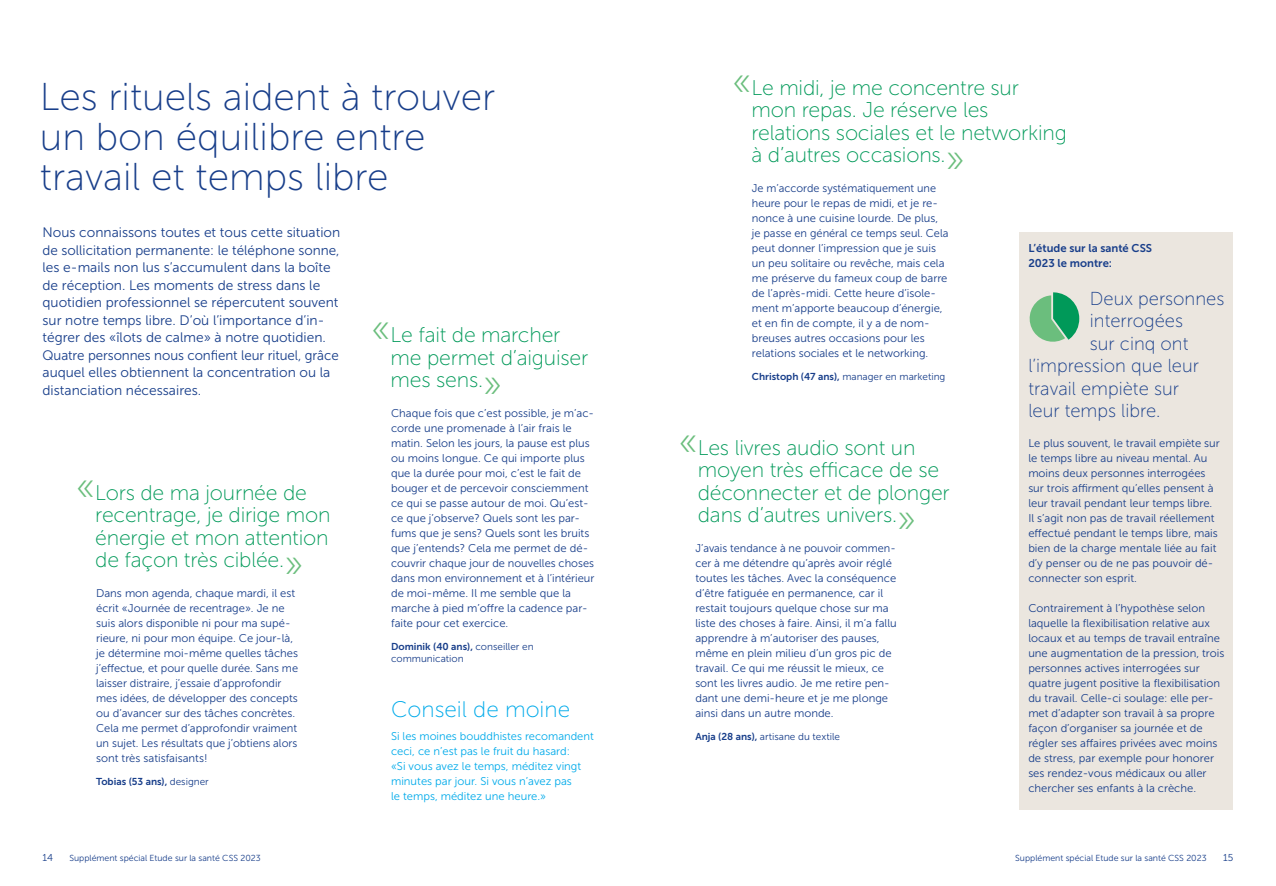
<style>
.page{position:relative;width:1276px;height:886px;background:#fff}
.page>*{position:absolute;margin:0;border:0;box-sizing:border-box;transform-origin:0 0}
.t1{font:38.75px/40px "Museo Sans 100";color:#183e8a}
.t2{font:22.5px "Museo Sans 100";color:#00aaea}
.t3{font:21.25px/22.5px "Museo Sans 100";letter-spacing:-.01em;color:#009959}
.t4{font:18.75px "Museo Sans 100";color:#183e8a}
.t5{font:13.75px/17.5px "Museo Sans 300";color:#183e8a}
.t6{font:11.25px/15px "Museo Sans 300";color:#183e8a}
.t7{font:11.25px/15px "Museo Sans 300";color:#00aaea}
.t8{font:11.25px/15px "Museo Sans 700";color:#183e8a}
.t9{font:10px "Museo Sans 300";color:#183e8a}
.t10{font:10px "Museo Sans 700";color:#183e8a}
.t11{font:8.75px "Museo Sans 300";color:#183e8a}
.s1{font-size:40px;color:#6bbe7d}
.s2{font-size:39.62px;color:#6bbe7d}
.s3{font-family:"Museo Sans 300"}
.s4{font-family:"Museo Sans 700"}
</style>
<div class="page">
<div style="left:1019px;top:232px;width:214px;height:578px;background:#ebe6df"></div>
<svg style="left:1029px;top:292px;width:50px;height:50px"></svg>
<h1 class="t1" style="left:40px;top:77px;width:457px">Les rituels aident à trouver un bon équilibre entre travail et temps libre</h1>
<p class="t5" style="left:43px;top:224px;width:299px">Nous connaissons toutes et tous cette situation de sollicitation permanente: le téléphone sonne, les e-mails non lus s’accumulent dans la boîte de réception. Les moments de stress dans le quotidien professionnel se répercutent souvent sur notre temps libre. D’où l’importance d’in&shy;tégrer des «îlots de calme» à notre quotidien.<br>Quatre personnes nous confient leur rituel, grâce auquel elles obtiennent la concentration ou la distanciation nécessaires.</p>
<h3 class="t3" style="left:391px;top:324px;width:199px;text-indent:-19px"><span class="s1">«</span>Le fait de marcher me permet d’aiguiser mes sens.<span class="s2">»</span></h3>
<h3 class="t3" style="left:95px;top:481px;width:237px;text-indent:-19px"><span class="s1">«</span>Lors de ma journée de recentrage, je dirige mon énergie et mon attention de façon très ciblée.<span class="s2">»</span></h3>
<p class="t6" style="left:96px;top:586px;width:203px">Dans mon agenda, chaque mardi, il est écrit «Journée de recentrage». Je ne suis alors disponible ni pour ma supé&shy;rieure, ni pour mon équipe. Ce jour-là, je détermine moi-même quelles tâches j’effectue, et pour quelle durée. Sans me laisser distraire, j’essaie d’approfondir mes idées, de développer des concepts ou d’avancer sur des tâches concrètes.<br>Cela me permet d’approfondir vraiment un sujet. Les résultats que j’obtiens alors sont très satisfaisants!</p>
<p class="t10" style="left:96px;top:776px;width:114px">Tobias (53 ans), <span class="s3">designer</span></p>
<p class="t6" style="left:391px;top:406px;width:205px">Chaque fois que c’est possible, je m’ac&shy;corde une promenade à l’air frais le matin. Selon les jours, la pause est plus ou moins longue. Ce qui importe plus que la durée pour moi, c’est le fait de bouger et de percevoir consciemment ce qui se passe autour de moi. Qu’est&shy;ce que j’observe? Quels sont les par&shy;fums que je sens? Quels sont les bruits que j’entends? Cela me permet de dé&shy;couvrir chaque jour de nouvelles choses dans mon environnement et à l’intérieur de moi-même. Il me semble que la marche à pied m’offre la cadence par&shy;faite pour cet exercice.</p>
<p class="t10" style="left:391px;top:641px;width:144px">Dominik (40 ans), <span class="s3">conseiller en</span></p>
<p class="t9" style="left:391px;top:653px;width:74px">communication</p>
<h2 class="t2" style="left:391px;top:697px;width:181px">Conseil de moine</h2>
<p class="t7" style="left:391px;top:728px;width:204px">Si les moines bouddhistes recomandent ceci, ce n’est pas le fruit du hasard:<br>«Si vous avez le temps, méditez vingt minutes par jour. Si vous n’avez pas<br>le temps, méditez une heure.»</p>
<h3 class="t3" style="left:751px;top:76px;width:317px;text-indent:-19px"><span class="s1">«</span>Le midi, je me concentre sur mon repas. Je réserve les relations sociales et le networking à d’autres occasions.<span class="s2">»</span></h3>
<p class="t6" style="left:752px;top:181px;width:198px">Je m’accorde systématiquement une heure pour le repas de midi, et je re&shy;nonce à une cuisine lourde. De plus, je passe en général ce temps seul. Cela peut donner l’impression que je suis un peu solitaire ou revêche, mais cela me préserve du fameux coup de barre de l’après-midi. Cette heure d’isole&shy;ment m’apporte beaucoup d’énergie, et en fin de compte, il y a de nom&shy;breuses autres occasions pour les relations sociales et le networking.</p>
<p class="t9" style="left:752px;top:371px;width:195px"><span class="s4">Christoph (47 ans),</span> manager en marketing</p>
<h3 class="t3" style="left:698px;top:436px;width:253px;text-indent:-19px"><span class="s1">«</span>Les livres audio sont un moyen très efficace de se déconnecter et de plonger dans d’autres univers.<span class="s2">»</span></h3>
<p class="t6" style="left:695px;top:541px;width:203px">J’avais tendance à ne pouvoir commen&shy;cer à me détendre qu’après avoir réglé toutes les tâches. Avec la conséquence d’être fatiguée en permanence, car il restait toujours quelque chose sur ma liste des choses à faire. Ainsi, il m’a fallu apprendre à m’autoriser des pauses, même en plein milieu d’un gros pic de travail. Ce qui me réussit le mieux, ce sont les livres audio. Je me retire pen&shy;dant une demi-heure et je me plonge ainsi dans un autre monde.</p>
<p class="t9" style="left:695px;top:731px;width:146px"><span class="s4">Anja (28 ans),</span> artisane du textile</p>
<p class="t8" style="left:1028px;top:241px;width:125px">L’étude sur la santé CSS<br>2023 le montre:</p>
<h3 class="t4" style="left:1090px;top:288px;width:136px">Deux personnes</h3>
<h3 class="t4" style="left:1090px;top:311px;width:95px">interrogées</h3>
<h3 class="t4" style="left:1090px;top:333px;width:100px">sur cinq ont</h3>
<h3 class="t4" style="left:1028px;top:356px;width:172px">l’impression que leur</h3>
<h3 class="t4" style="left:1028px;top:378px;width:152px">travail empiète sur</h3>
<h3 class="t4" style="left:1028px;top:401px;width:134px">leur temps libre.</h3>
<p class="t6" style="left:1028px;top:436px;width:193px">Le plus souvent, le travail empiète sur le temps libre au niveau mental. Au moins deux personnes interrogées sur trois affirment qu’elles pensent à leur travail pendant leur temps libre.<br>Il s’agit non pas de travail réellement effectué pendant le temps libre, mais bien de la charge mentale liée au fait d’y penser ou de ne pas pouvoir dé&shy;connecter son esprit.</p>
<p class="t6" style="left:1028px;top:601px;width:198px">Contrairement à l’hypothèse selon laquelle la flexibilisation relative aux locaux et au temps de travail entraîne une augmentation de la pression, trois personnes actives interrogées sur quatre jugent positive la flexibilisation du travail. Celle-ci soulage: elle per&shy;met d’adapter son travail à sa propre façon d’organiser sa journée et de régler ses affaires privées avec moins de stress, par exemple pour honorer ses rendez-vous médicaux ou aller chercher ses enfants à la crèche.</p>
<p class="t9" style="left:43px;top:852px;width:12px">14</p>
<p class="t9" style="left:1223px;top:852px;width:12px">15</p>
<p class="t11" style="left:69px;top:853px;width:193px">Supplément spécial Etude sur la santé CSS 2023</p>
<p class="t11" style="left:1015px;top:853px;width:193px">Supplément spécial Etude sur la santé CSS 2023</p>
</div>
